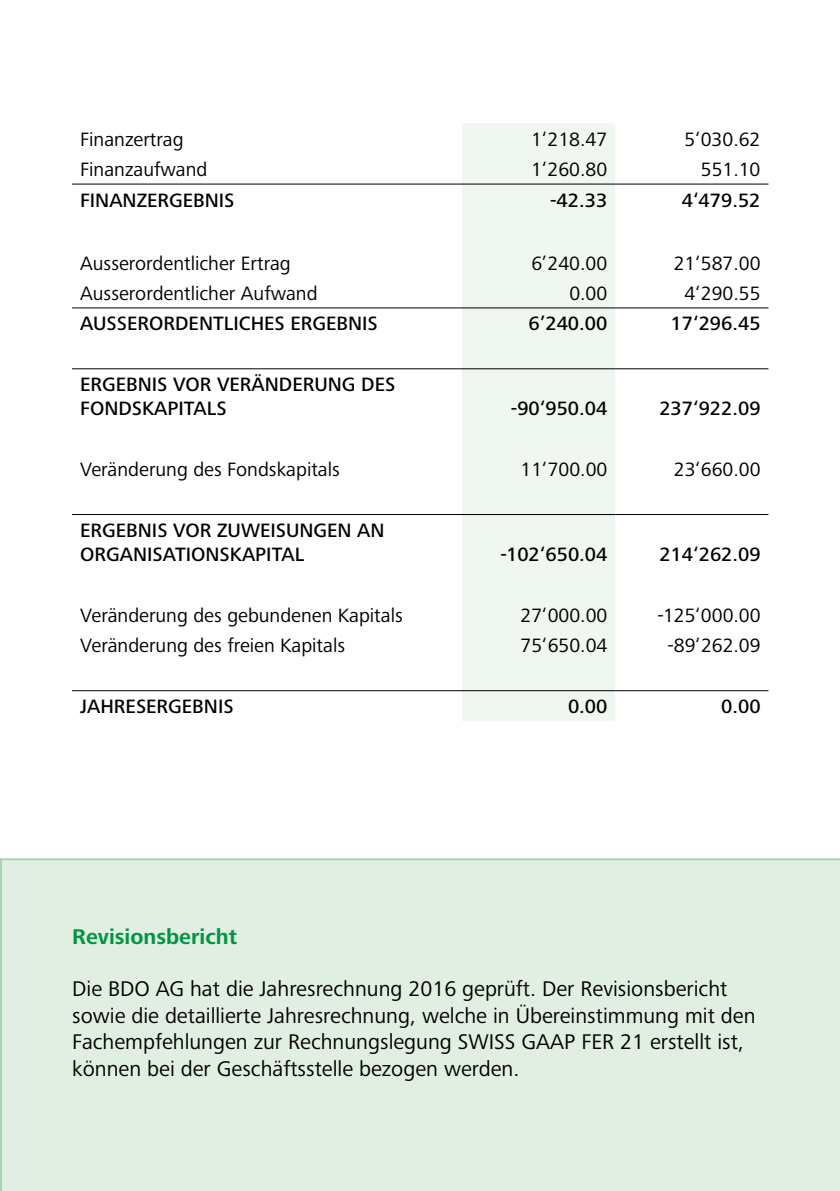
<style>
.page{position:relative;width:840px;height:1191px;background:#fff}
.page>*{position:absolute;margin:0;border:0;box-sizing:border-box;transform-origin:0 0}
.t1{font:22px/26.4px "Frutiger Next";color:#000}
.t2{font:700 22px "Frutiger Next";color:#009641}
.t3{font:20px "Frutiger Next";color:#000}
.t4{font:500 20px/24px "Frutiger Next";color:#000}
</style>
<div class="page">
<svg style="left:461px;top:123px;width:154px;height:598px;fill:#eff7f0"></svg>
<hr style="left:72px;top:184px;width:389px;height:1px;background:#000">
<hr style="left:461px;top:184px;width:154px;height:1px;background:#000">
<hr style="left:615px;top:184px;width:153px;height:1px;background:#000">
<hr style="left:72px;top:307px;width:389px;height:1px;background:#000">
<hr style="left:461px;top:307px;width:154px;height:1px;background:#000">
<hr style="left:615px;top:307px;width:153px;height:1px;background:#000">
<hr style="left:72px;top:368px;width:389px;height:1px;background:#000">
<hr style="left:461px;top:368px;width:154px;height:1px;background:#000">
<hr style="left:615px;top:368px;width:153px;height:1px;background:#000">
<hr style="left:72px;top:514px;width:389px;height:1px;background:#000">
<hr style="left:461px;top:514px;width:154px;height:1px;background:#000">
<hr style="left:615px;top:514px;width:153px;height:1px;background:#000">
<hr style="left:72px;top:690px;width:389px;height:1px;background:#000">
<hr style="left:461px;top:690px;width:154px;height:1px;background:#000">
<hr style="left:615px;top:690px;width:153px;height:1px;background:#000">
<div style="left:0;top:858px;width:839px;height:333px;background:#e1efe2"></div>
<p class="t3" style="left:80px;top:128px;width:105px">Finanzertrag</p>
<p class="t3" style="left:531px;top:128px;width:77px">1‘218.47</p>
<p class="t3" style="left:684px;top:128px;width:77px">5‘030.62</p>
<p class="t3" style="left:80px;top:158px;width:129px">Finanzaufwand</p>
<p class="t3" style="left:531px;top:158px;width:77px">1‘260.80</p>
<p class="t3" style="left:700px;top:158px;width:61px">551.10</p>
<p class="t4" style="left:80px;top:188px;width:156px">FINANZERGEBNIS</p>
<p class="t4" style="left:550px;top:188px;width:59px">-42.33</p>
<p class="t4" style="left:681px;top:188px;width:80px">4‘479.52</p>
<p class="t3" style="left:80px;top:252px;width:212px">Ausserordentlicher Ertrag</p>
<p class="t3" style="left:531px;top:252px;width:77px">6’240.00</p>
<p class="t3" style="left:673px;top:252px;width:88px">21‘587.00</p>
<p class="t3" style="left:80px;top:282px;width:239px">Ausserordentlicher Aufwand</p>
<p class="t3" style="left:569px;top:282px;width:39px">0.00</p>
<p class="t3" style="left:684px;top:282px;width:77px">4‘290.55</p>
<p class="t4" style="left:80px;top:312px;width:299px">AUSSERORDENTLICHES ERGEBNIS</p>
<p class="t4" style="left:528px;top:312px;width:80px">6’240.00</p>
<p class="t4" style="left:670px;top:312px;width:91px">17‘296.45</p>
<p class="t4" style="left:80px;top:372px;width:316px">ERGEBNIS VOR VERÄNDERUNG DES<br>FONDSKAPITALS</p>
<p class="t4" style="left:510px;top:396px;width:98px">-90‘950.04</p>
<p class="t4" style="left:659px;top:396px;width:103px">237‘922.09</p>
<p class="t3" style="left:80px;top:458px;width:261px">Veränderung des Fondskapitals</p>
<p class="t3" style="left:520px;top:458px;width:88px">11‘700.00</p>
<p class="t3" style="left:673px;top:458px;width:88px">23‘660.00</p>
<p class="t4" style="left:80px;top:518px;width:305px">ERGEBNIS VOR ZUWEISUNGEN AN<br>ORGANISATIONSKAPITAL</p>
<p class="t4" style="left:500px;top:542px;width:108px">-102‘650.04</p>
<p class="t4" style="left:659px;top:542px;width:103px">214‘262.09</p>
<p class="t3" style="left:80px;top:604px;width:324px">Veränderung des gebundenen Kapitals</p>
<p class="t3" style="left:520px;top:604px;width:88px">27‘000.00</p>
<p class="t3" style="left:657px;top:604px;width:104px">-125‘000.00</p>
<p class="t3" style="left:80px;top:634px;width:266px">Veränderung des freien Kapitals</p>
<p class="t3" style="left:520px;top:634px;width:88px">75‘650.04</p>
<p class="t3" style="left:667px;top:634px;width:95px">-89‘262.09</p>
<p class="t4" style="left:80px;top:694px;width:155px">JAHRESERGEBNIS</p>
<p class="t4" style="left:567px;top:694px;width:41px">0.00</p>
<p class="t4" style="left:721px;top:694px;width:41px">0.00</p>
<p class="t2" style="left:72px;top:924px;width:166px">Revisionsbericht</p>
<p class="t1" style="left:72px;top:976px;width:684px">Die BDO AG hat die Jahresrechnung 2016 geprüft. Der Revisionsbericht sowie die detaillierte Jahresrechnung, welche in Übereinstimmung mit den Fachempfehlungen zur Rechnungslegung SWISS GAAP FER 21 erstellt ist, können bei der Geschäftsstelle bezogen werden.</p>
</div>
